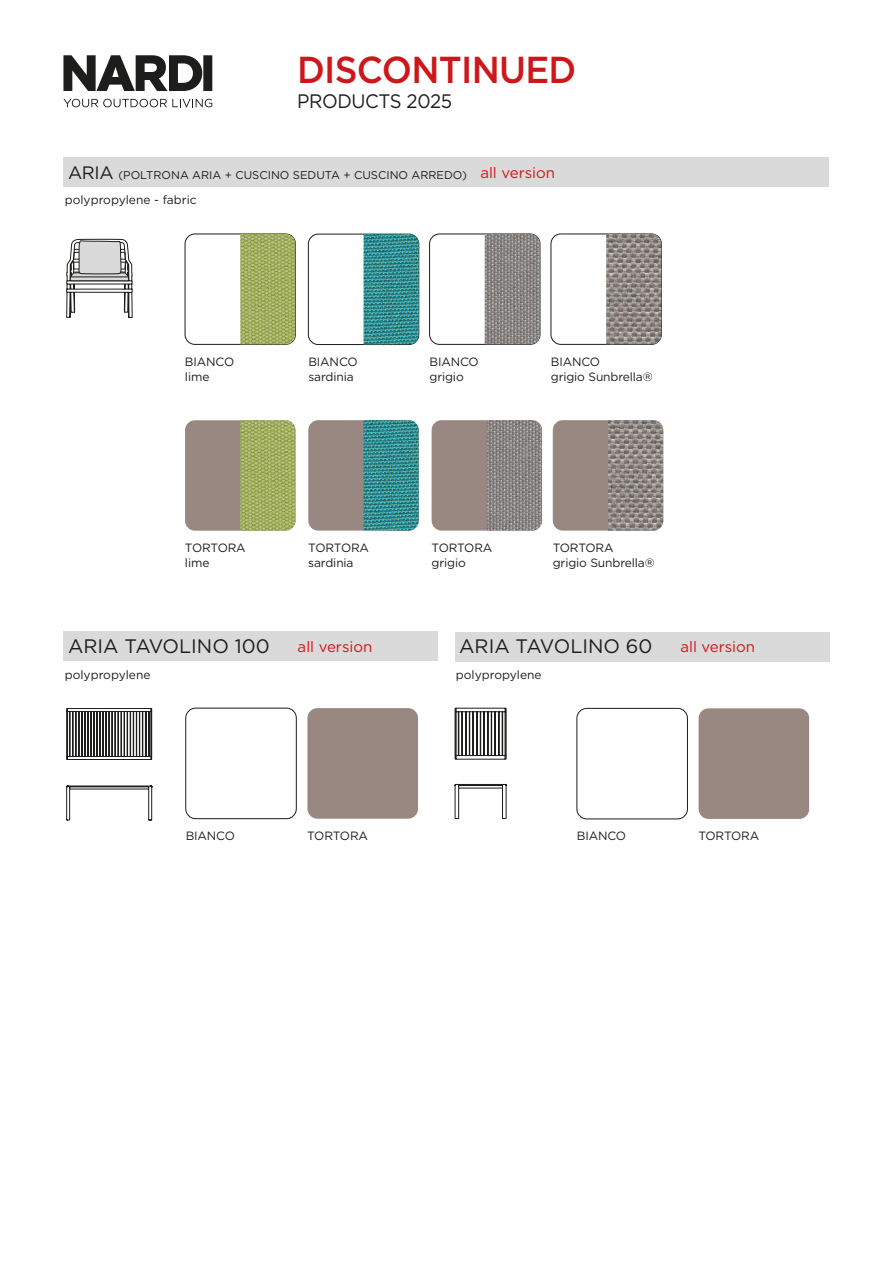
<style>
.page{position:relative;width:893px;height:1263px;background:#fff}
.page>*{position:absolute;margin:0;border:0;box-sizing:border-box;transform-origin:0 0}
.t1{font:500 37.5px "Gotham N";letter-spacing:-.02em;color:#cd171a;scale:.95 1}
.t2{font:19.5px "Gotham N";color:#1d1d1b}
.t3{font:19.5px "Gotham N";letter-spacing:-.02em;color:#1d1d1b;scale:.95 1}
.t4{font:15px "Gotham N";color:#d51318}
.t5{font:12px/15px "Gotham N";letter-spacing:-.01em;color:#1d1d1b}
.t6{font:11.25px "Gotham N";color:#1d1d1b}
.s1{font-size:18px}
</style>
<div class="page">
<svg style="left:63px;top:55px;width:149px;height:36px"></svg>
<svg style="left:63px;top:99px;width:149px;height:8px"></svg>
<div style="left:64px;top:631px;width:374px;height:30px;background:#dadada"></div>
<div style="left:455px;top:632px;width:374px;height:29px;background:#dadada"></div>
<div style="left:186px;top:708px;width:110px;height:111px;border:1px solid #1d1d1b;border-radius:10px"></div>
<div style="left:577px;top:708px;width:110px;height:111px;border:1px solid #1d1d1b;border-radius:10px"></div>
<div style="left:307px;top:708px;width:111px;height:111px;background:#998781;border-radius:10px"></div>
<div style="left:699px;top:708px;width:110px;height:111px;background:#998781;border-radius:10px"></div>
<div style="left:64px;top:157px;width:765px;height:30px;background:#dadada"></div>
<div style="left:308px;top:234px;width:111px;height:111px;border:1px solid #1d1d1b;border-radius:10px"></div>
<div style="left:185px;top:420px;width:110px;height:111px;background:#998781;border-radius:10px"></div>
<div style="left:429px;top:234px;width:111px;height:110px;border:1px solid #1d1d1b;border-radius:10px"></div>
<div style="left:308px;top:420px;width:111px;height:111px;background:#998781;border-radius:10px"></div>
<div style="left:432px;top:420px;width:110px;height:111px;background:#998781;border-radius:10px"></div>
<div style="left:553px;top:420px;width:110px;height:111px;background:#998781;border-radius:10px"></div>
<div style="left:185px;top:234px;width:111px;height:110px;border:1px solid #1d1d1b;border-radius:10px"></div>
<div style="left:551px;top:234px;width:110px;height:110px;border:1px solid #1d1d1b;border-radius:10px"></div>
<img style="left:364px;top:234px;width:55px;height:110px">
<img style="left:240px;top:420px;width:55px;height:111px">
<img style="left:485px;top:234px;width:55px;height:110px">
<img style="left:363px;top:420px;width:56px;height:111px">
<img style="left:487px;top:420px;width:55px;height:111px">
<img style="left:608px;top:420px;width:55px;height:111px">
<img style="left:240px;top:234px;width:55px;height:110px">
<img style="left:606px;top:234px;width:55px;height:110px">
<svg style="left:66px;top:239px;width:67px;height:79px"></svg>
<hr style="left:455px;top:711px;width:51px;height:1px;background:#1d1d1b">
<hr style="left:455px;top:708px;width:51px;height:1px;background:#1d1d1b">
<hr style="left:455px;top:708px;width:1px;height:51px;background:#1d1d1b">
<hr style="left:456px;top:708px;width:1px;height:51px;background:#1d1d1b">
<hr style="left:458px;top:712px;width:1px;height:43px;background:#1d1d1b">
<hr style="left:462px;top:712px;width:1px;height:43px;background:#1d1d1b">
<hr style="left:465px;top:712px;width:1px;height:43px;background:#1d1d1b">
<hr style="left:466px;top:712px;width:1px;height:43px;background:#1d1d1b">
<hr style="left:469px;top:712px;width:1px;height:43px;background:#1d1d1b">
<hr style="left:473px;top:712px;width:1px;height:43px;background:#1d1d1b">
<hr style="left:476px;top:712px;width:1px;height:43px;background:#1d1d1b">
<hr style="left:477px;top:712px;width:1px;height:43px;background:#1d1d1b">
<hr style="left:480px;top:712px;width:1px;height:43px;background:#1d1d1b">
<hr style="left:484px;top:712px;width:1px;height:43px;background:#1d1d1b">
<hr style="left:487px;top:712px;width:1px;height:43px;background:#1d1d1b">
<hr style="left:488px;top:712px;width:1px;height:43px;background:#1d1d1b">
<hr style="left:491px;top:712px;width:1px;height:43px;background:#1d1d1b">
<hr style="left:495px;top:712px;width:1px;height:43px;background:#1d1d1b">
<hr style="left:498px;top:712px;width:1px;height:43px;background:#1d1d1b">
<hr style="left:499px;top:712px;width:1px;height:43px;background:#1d1d1b">
<hr style="left:502px;top:712px;width:1px;height:43px;background:#1d1d1b">
<hr style="left:505px;top:708px;width:1px;height:51px;background:#1d1d1b">
<hr style="left:506px;top:708px;width:1px;height:51px;background:#1d1d1b">
<hr style="left:455px;top:759px;width:51px;height:1px;background:#1d1d1b">
<hr style="left:455px;top:755px;width:51px;height:1px;background:#1d1d1b">
<svg style="left:455px;top:784px;width:51px;height:35px"></svg>
<hr style="left:67px;top:711px;width:85px;height:1px;background:#1d1d1b">
<hr style="left:67px;top:708px;width:85px;height:1px;background:#1d1d1b">
<hr style="left:66px;top:708px;width:1px;height:51px;background:#1d1d1b">
<hr style="left:67px;top:708px;width:1px;height:51px;background:#1d1d1b">
<hr style="left:70px;top:711px;width:1px;height:45px;background:#1d1d1b">
<hr style="left:69px;top:711px;width:1px;height:45px;background:#1d1d1b">
<hr style="left:73px;top:711px;width:1px;height:45px;background:#1d1d1b">
<hr style="left:72px;top:711px;width:1px;height:45px;background:#1d1d1b">
<hr style="left:75px;top:711px;width:1px;height:45px;background:#1d1d1b">
<hr style="left:76px;top:711px;width:1px;height:45px;background:#1d1d1b">
<hr style="left:78px;top:711px;width:1px;height:45px;background:#1d1d1b">
<hr style="left:79px;top:711px;width:1px;height:45px;background:#1d1d1b">
<hr style="left:81px;top:711px;width:1px;height:45px;background:#1d1d1b">
<hr style="left:82px;top:711px;width:1px;height:45px;background:#1d1d1b">
<hr style="left:84px;top:711px;width:1px;height:45px;background:#1d1d1b">
<hr style="left:85px;top:711px;width:1px;height:45px;background:#1d1d1b">
<hr style="left:88px;top:711px;width:1px;height:45px;background:#1d1d1b">
<hr style="left:91px;top:711px;width:1px;height:45px;background:#1d1d1b">
<hr style="left:94px;top:711px;width:1px;height:45px;background:#1d1d1b">
<hr style="left:97px;top:711px;width:1px;height:45px;background:#1d1d1b">
<hr style="left:100px;top:711px;width:1px;height:45px;background:#1d1d1b">
<hr style="left:103px;top:711px;width:1px;height:45px;background:#1d1d1b">
<hr style="left:106px;top:711px;width:1px;height:45px;background:#1d1d1b">
<hr style="left:109px;top:711px;width:1px;height:45px;background:#1d1d1b">
<hr style="left:112px;top:711px;width:1px;height:45px;background:#1d1d1b">
<hr style="left:115px;top:711px;width:1px;height:45px;background:#1d1d1b">
<hr style="left:118px;top:711px;width:1px;height:45px;background:#1d1d1b">
<hr style="left:121px;top:711px;width:1px;height:45px;background:#1d1d1b">
<hr style="left:124px;top:711px;width:1px;height:45px;background:#1d1d1b">
<hr style="left:127px;top:711px;width:1px;height:45px;background:#1d1d1b">
<hr style="left:130px;top:711px;width:1px;height:45px;background:#1d1d1b">
<hr style="left:133px;top:711px;width:1px;height:45px;background:#1d1d1b">
<hr style="left:136px;top:711px;width:1px;height:45px;background:#1d1d1b">
<hr style="left:139px;top:711px;width:1px;height:45px;background:#1d1d1b">
<hr style="left:142px;top:711px;width:1px;height:45px;background:#1d1d1b">
<hr style="left:145px;top:711px;width:1px;height:45px;background:#1d1d1b">
<hr style="left:146px;top:711px;width:1px;height:45px;background:#1d1d1b">
<hr style="left:148px;top:711px;width:1px;height:45px;background:#1d1d1b">
<hr style="left:149px;top:711px;width:1px;height:45px;background:#1d1d1b">
<hr style="left:151px;top:708px;width:1px;height:51px;background:#1d1d1b">
<hr style="left:67px;top:759px;width:85px;height:1px;background:#1d1d1b">
<hr style="left:67px;top:756px;width:85px;height:1px;background:#1d1d1b">
<svg style="left:66px;top:786px;width:86px;height:34px"></svg>
<h1 class="t1" style="left:297px;top:48px;width:296px">DISCONTINUED</h1>
<h2 class="t3" style="left:297px;top:90px;width:165px">PRODUCTS 2025</h2>
<p class="t6" style="left:68px;top:168px;width:401px"><span class="s1">ARIA</span> (POLTRONA ARIA + CUSCINO SEDUTA + CUSCINO ARREDO)</p>
<p class="t5" style="left:65px;top:192px;width:133px">polypropylene - fabric</p>
<p class="t4" style="left:480px;top:165px;width:76px">all version</p>
<p class="t5" style="left:185px;top:354px;width:51px">BIANCO lime</p>
<p class="t5" style="left:308px;top:354px;width:51px">BIANCO sardinia</p>
<p class="t5" style="left:429px;top:354px;width:51px">BIANCO grigio</p>
<p class="t5" style="left:551px;top:354px;width:103px">BIANCO<br>grigio Sunbrella®</p>
<p class="t5" style="left:185px;top:540px;width:62px">TORTORA lime</p>
<p class="t5" style="left:308px;top:540px;width:62px">TORTORA sardinia</p>
<p class="t5" style="left:432px;top:540px;width:62px">TORTORA grigio</p>
<p class="t5" style="left:553px;top:540px;width:103px">TORTORA<br>grigio Sunbrella®</p>
<h2 class="t2" style="left:68px;top:635px;width:203px">ARIA TAVOLINO 100</h2>
<h2 class="t2" style="left:459px;top:635px;width:195px">ARIA TAVOLINO 60</h2>
<p class="t4" style="left:298px;top:638px;width:76px">all version</p>
<p class="t4" style="left:680px;top:638px;width:76px">all version</p>
<p class="t5" style="left:65px;top:666px;width:87px">polypropylene</p>
<p class="t5" style="left:456px;top:667px;width:87px">polypropylene</p>
<p class="t5" style="left:186px;top:828px;width:51px">BIANCO</p>
<p class="t5" style="left:307px;top:828px;width:62px">TORTORA</p>
<p class="t5" style="left:577px;top:828px;width:51px">BIANCO</p>
<p class="t5" style="left:698px;top:828px;width:62px">TORTORA</p>
</div>
